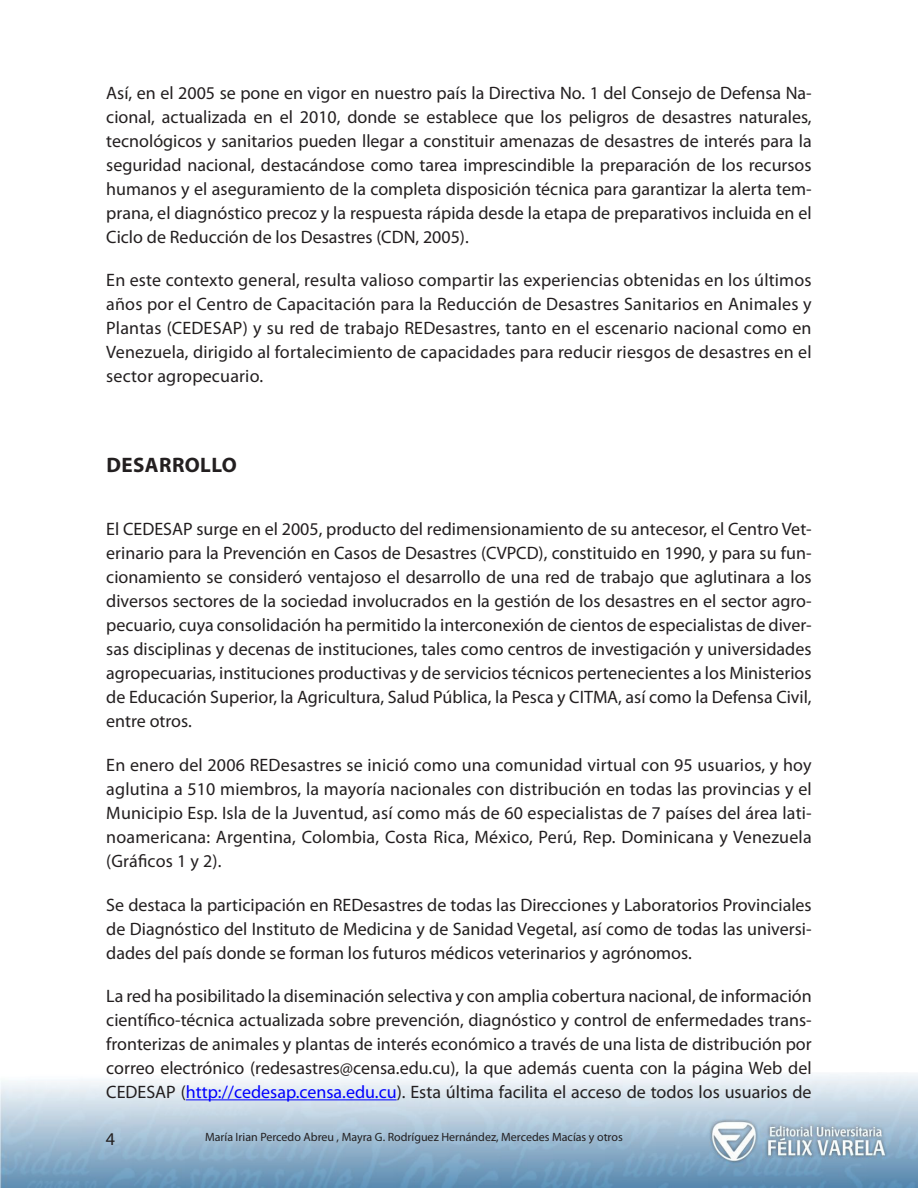
<style>
.page{position:relative;width:918px;height:1188px;background:#fff}
.page>*{position:absolute;margin:0;border:0;box-sizing:border-box;transform-origin:0 0}
.Val2{font:700 21px "Myriad Pro";letter-spacing:.02em;color:#231f20}
.Cuerpo_de_Texto{font:18px/24px "Myriad Pro";color:#231f20;text-align:justify}
.t1{font:12px "Myriad Pro";color:#231f20}
.s1{color:#00f}
</style>
<div class="page">
<img style="left:0;top:1073px;width:918px;height:115px">
<hr style="left:186px;top:1099px;width:211px;height:1px;background:#00f">
<p class="Cuerpo_de_Texto" style="left:106px;top:80px;width:707px">Así, en el 2005 se pone en vigor en nuestro país la Directiva No. 1 del Consejo de Defensa Na&shy;cional, actualizada en el 2010, donde se establece que los peligros de desastres naturales, tecnológicos y sanitarios pueden llegar a constituir amenazas de desastres de interés para la seguridad nacional, destacándose como tarea imprescindible la preparación de los recursos humanos y el aseguramiento de la completa disposición técnica para garantizar la alerta tem&shy;prana, el diagnóstico precoz y la respuesta rápida desde la etapa de preparativos incluida en el Ciclo de Reducción de los Desastres (CDN, 2005).</p>
<p class="Cuerpo_de_Texto" style="left:106px;top:268px;width:707px">En este contexto general, resulta valioso compartir las experiencias obtenidas en los últimos años por el Centro de Capacitación para la Reducción de Desastres Sanitarios en Animales y Plantas (CEDESAP) y su red de trabajo REDesastres, tanto en el escenario nacional como en Venezuela, dirigido al fortalecimiento de capacidades para reducir riesgos de desastres en el sector agropecuario.</p>
<p class="Val2" style="left:107px;top:452px;width:132px">DESARROLLO</p>
<p class="Cuerpo_de_Texto" style="left:106px;top:517px;width:707px">El CEDESAP surge en el 2005, producto del redimensionamiento de su antecesor, el Centro Vet&shy;erinario para la Prevención en Casos de Desastres (CVPCD), constituido en 1990, y para su fun&shy;cionamiento se consideró ventajoso el desarrollo de una red de trabajo que aglutinara a los diversos sectores de la sociedad involucrados en la gestión de los desastres en el sector agro&shy;pecuario, cuya consolidación ha permitido la interconexión de cientos de especialistas de diver&shy;sas disciplinas y decenas de instituciones, tales como centros de investigación y universidades agropecuarias, instituciones productivas y de servicios técnicos pertenecientes a los Ministerios de Educación Superior, la Agricultura, Salud Pública, la Pesca y CITMA, así como la Defensa Civil, entre otros.</p>
<p class="Cuerpo_de_Texto" style="left:106px;top:753px;width:707px">En enero del 2006 REDesastres se inició como una comunidad virtual con 95 usuarios, y hoy aglutina a 510 miembros, la mayoría nacionales con distribución en todas las provincias y el Municipio Esp. Isla de la Juventud, así como más de 60 especialistas de 7 países del área lati&shy;noamericana: Argentina, Colombia, Costa Rica, México, Perú, Rep. Dominicana y Venezuela (Gráficos 1 y 2).</p>
<p class="Cuerpo_de_Texto" style="left:106px;top:892px;width:707px">Se destaca la participación en REDesastres de todas las Direcciones y Laboratorios Provinciales de Diagnóstico del Instituto de Medicina y de Sanidad Vegetal, así como de todas las universi&shy;dades del país donde se forman los futuros médicos veterinarios y agrónomos.</p>
<p class="Cuerpo_de_Texto" style="left:106px;top:984px;width:707px">La red ha posibilitado la diseminación selectiva y con amplia cobertura nacional, de información científico-técnica actualizada sobre prevención, diagnóstico y control de enfermedades trans&shy;fronterizas de animales y plantas de interés económico a través de una lista de distribución por correo electrónico (redesastres@censa.edu.cu), la que además cuenta con la página Web del CEDESAP (<span class="s1">http://cedesap.censa.edu.cu</span>). Esta última facilita el acceso de todos los usuarios de</p>
<p class="Cuerpo_de_Texto" style="left:106px;top:1127px;width:11px">4</p>
<p class="t1" style="left:205px;top:1130px;width:419px">María Irian Percedo Abreu , Mayra G. Rodríguez Hernández, Mercedes Macías y otros</p>
</div>
